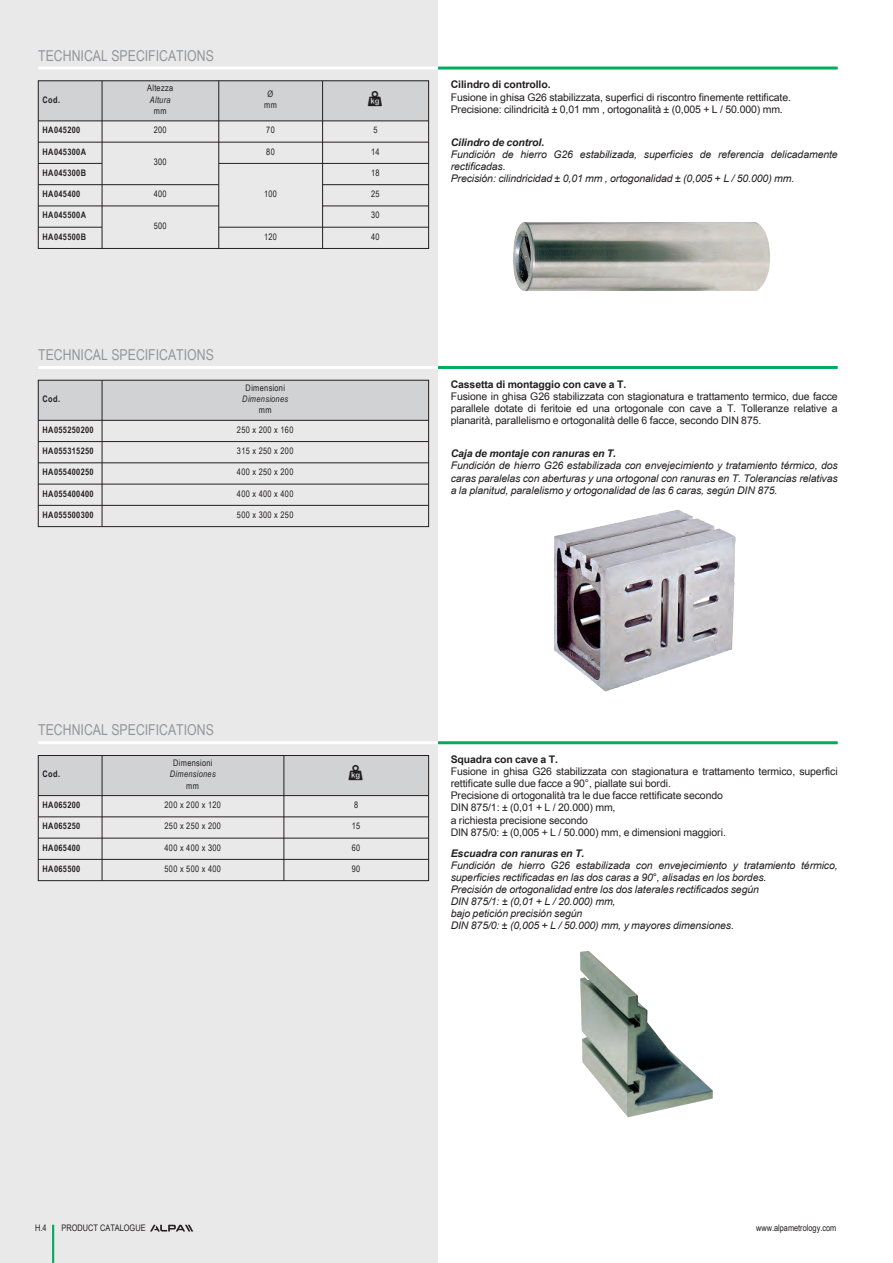
<style>
.page{position:relative;width:893px;height:1263px;background:#fff}
.page>*{position:absolute;margin:0;border:0;box-sizing:border-box;transform-origin:0 0}
.t1{font:15px "Arial Link Narrow";color:#939598}
.t2{font:italic 10.5px/12.1px "Arial Link";letter-spacing:-.01em;color:#231f20}
.t3{font:10.5px/12px "Arial Link";letter-spacing:-.01em;color:#231f20}
.t4{font:italic 700 10.5px "Arial Link";letter-spacing:-.01em;color:#231f20}
.t5{font:700 10.5px "Arial Link";letter-spacing:-.01em;color:#231f20}
.t6{font:9px/11.2px "Arial Link Narrow";letter-spacing:.04em;color:#231f20;text-align:center}
.t7{font:700 9px "Arial Link Narrow";letter-spacing:.04em;color:#231f20}
.t8{font:9px "Arial Link Narrow";color:#231f20}
.t9{font:italic 9px "Arial Link Narrow";letter-spacing:.04em;color:#231f20}
</style>
<div class="page">
<div style="left:0;top:0;width:438px;height:1263px;background:#e9e9e9"></div>
<svg style="left:150px;top:1225px;width:43px;height:6px"></svg>
<hr style="left:52px;top:1225px;width:2px;height:38px;background:#00ab5b">
<hr style="left:438px;top:67px;width:400px;height:3px;background:#00ab5b">
<hr style="left:38px;top:67px;width:400px;height:3px;background:#fff">
<img style="left:513px;top:222px;width:257px;height:69px">
<div style="left:38px;top:81px;width:64px;height:40px;background:#d1d2d4"></div>
<div style="left:102px;top:81px;width:117px;height:40px;background:#d1d2d4"></div>
<div style="left:219px;top:81px;width:104px;height:40px;background:#d1d2d4"></div>
<div style="left:323px;top:81px;width:106px;height:40px;background:#d1d2d4"></div>
<hr style="left:38px;top:121px;width:391px;height:1px;background:#231f20">
<hr style="left:38px;top:142px;width:391px;height:1px;background:#231f20">
<hr style="left:38px;top:163px;width:64px;height:1px;background:#231f20">
<hr style="left:219px;top:163px;width:210px;height:1px;background:#231f20">
<hr style="left:38px;top:184px;width:181px;height:1px;background:#231f20">
<hr style="left:323px;top:184px;width:106px;height:1px;background:#231f20">
<hr style="left:38px;top:206px;width:181px;height:1px;background:#231f20">
<hr style="left:323px;top:206px;width:106px;height:1px;background:#231f20">
<hr style="left:38px;top:227px;width:64px;height:1px;background:#231f20">
<hr style="left:219px;top:227px;width:210px;height:1px;background:#231f20">
<hr style="left:102px;top:81px;width:1px;height:167px;background:#231f20">
<hr style="left:219px;top:81px;width:1px;height:167px;background:#231f20">
<hr style="left:322px;top:81px;width:1px;height:167px;background:#231f20">
<div style="left:38px;top:81px;width:391px;height:168px;border:1px solid #231f20"></div>
<hr style="left:438px;top:366px;width:400px;height:3px;background:#00ab5b">
<hr style="left:38px;top:366px;width:400px;height:3px;background:#fff">
<img style="left:563px;top:510px;width:173px;height:182px">
<div style="left:38px;top:380px;width:64px;height:40px;background:#d1d2d4"></div>
<div style="left:102px;top:380px;width:327px;height:40px;background:#d1d2d4"></div>
<hr style="left:38px;top:420px;width:391px;height:1px;background:#231f20">
<hr style="left:38px;top:441px;width:391px;height:1px;background:#231f20">
<hr style="left:38px;top:463px;width:391px;height:1px;background:#231f20">
<hr style="left:38px;top:484px;width:391px;height:1px;background:#231f20">
<hr style="left:38px;top:505px;width:391px;height:1px;background:#231f20">
<hr style="left:102px;top:380px;width:1px;height:147px;background:#231f20">
<div style="left:38px;top:380px;width:391px;height:147px;border:1px solid #231f20"></div>
<hr style="left:438px;top:741px;width:400px;height:3px;background:#00ab5b">
<hr style="left:38px;top:741px;width:400px;height:3px;background:#fff">
<img style="left:580px;top:951px;width:133px;height:166px">
<div style="left:38px;top:755px;width:64px;height:41px;background:#d1d2d4"></div>
<div style="left:102px;top:755px;width:182px;height:41px;background:#d1d2d4"></div>
<div style="left:284px;top:755px;width:145px;height:41px;background:#d1d2d4"></div>
<hr style="left:38px;top:795px;width:391px;height:1px;background:#231f20">
<hr style="left:38px;top:817px;width:391px;height:1px;background:#231f20">
<hr style="left:38px;top:838px;width:391px;height:1px;background:#231f20">
<hr style="left:38px;top:859px;width:391px;height:1px;background:#231f20">
<hr style="left:102px;top:755px;width:1px;height:126px;background:#231f20">
<hr style="left:284px;top:755px;width:1px;height:126px;background:#231f20">
<div style="left:38px;top:755px;width:391px;height:126px;border:1px solid #231f20"></div>
<h1 class="t1" style="left:38px;top:47px;width:177px">TECHNICAL SPECIFICATIONS</h1>
<p class="t7" style="left:43px;top:94px;width:19px">Cod.</p>
<p class="t6" style="left:147px;top:83px;width:27px">Altezza</p>
<p class="t9" style="left:150px;top:94px;width:22px">Altura</p>
<p class="t6" style="left:154px;top:105px;width:14px">mm</p>
<p class="t6" style="left:264px;top:88px;width:14px">Ø mm</p>
<p class="t7" style="left:43px;top:125px;width:39px">HA045200</p>
<p class="t6" style="left:154px;top:124px;width:14px">200</p>
<p class="t6" style="left:266px;top:124px;width:10px">70</p>
<p class="t6" style="left:373px;top:124px;width:6px">5</p>
<p class="t7" style="left:43px;top:146px;width:45px">HA045300A</p>
<p class="t6" style="left:154px;top:156px;width:14px">300</p>
<p class="t6" style="left:266px;top:146px;width:10px">80</p>
<p class="t6" style="left:371px;top:146px;width:10px">14</p>
<p class="t7" style="left:43px;top:167px;width:45px">HA045300B</p>
<p class="t6" style="left:371px;top:167px;width:10px">18</p>
<p class="t7" style="left:43px;top:189px;width:39px">HA045400</p>
<p class="t6" style="left:154px;top:188px;width:14px">400</p>
<p class="t6" style="left:371px;top:188px;width:10px">25</p>
<p class="t7" style="left:43px;top:210px;width:45px">HA045500A</p>
<p class="t6" style="left:154px;top:220px;width:14px">500</p>
<p class="t6" style="left:264px;top:188px;width:14px">100</p>
<p class="t6" style="left:371px;top:210px;width:10px">30</p>
<p class="t7" style="left:43px;top:231px;width:45px">HA045500B</p>
<p class="t6" style="left:264px;top:231px;width:14px">120</p>
<p class="t6" style="left:371px;top:231px;width:10px">40</p>
<h1 class="t1" style="left:38px;top:346px;width:177px">TECHNICAL SPECIFICATIONS</h1>
<p class="t7" style="left:43px;top:394px;width:19px">Cod.</p>
<p class="t6" style="left:246px;top:382px;width:41px">Dimensioni</p>
<p class="t9" style="left:242px;top:394px;width:47px">Dimensiones</p>
<p class="t6" style="left:259px;top:404px;width:14px">mm</p>
<p class="t7" style="left:43px;top:424px;width:53px">HA055250200</p>
<p class="t6" style="left:237px;top:424px;width:58px">250 x 200 x 160</p>
<p class="t7" style="left:43px;top:446px;width:53px">HA055315250</p>
<p class="t6" style="left:237px;top:445px;width:58px">315 x 250 x 200</p>
<p class="t7" style="left:43px;top:467px;width:53px">HA055400250</p>
<p class="t6" style="left:237px;top:466px;width:58px">400 x 250 x 200</p>
<p class="t7" style="left:43px;top:488px;width:53px">HA055400400</p>
<p class="t6" style="left:237px;top:488px;width:58px">400 x 400 x 400</p>
<p class="t7" style="left:43px;top:509px;width:53px">HA055500300</p>
<p class="t6" style="left:237px;top:509px;width:58px">500 x 300 x 250</p>
<p class="t5" style="left:451px;top:79px;width:101px">Cilindro di controllo.</p>
<p class="t3" style="left:451px;top:91px;width:342px">Fusione in ghisa G26 stabilizzata, superfici di riscontro finemente rettificate.<br>Precisione: cilindricità ± 0,01 mm , ortogonalità ± (0,005 + L / 50.000) mm.</p>
<p class="t4" style="left:451px;top:136px;width:95px">Cilindro de control.</p>
<p class="t2" style="left:451px;top:148px;width:389px">Fundición de hierro G26 estabilizada, superficies de referencia delicadamente rectificadas.<br>Precisión: cilindricidad ± 0,01 mm , ortogonalidad ± (0,005 + L / 50.000) mm.</p>
<p class="t5" style="left:451px;top:378px;width:177px">Cassetta di montaggio con cave a T.</p>
<p class="t3" style="left:451px;top:390px;width:389px;text-align:justify">Fusione in ghisa G26 stabilizzata con stagionatura e trattamento termico, due facce parallele dotate di feritoie ed una ortogonale con cave a T. Tolleranze relative a planarità, parallelismo e ortogonalità delle 6 facce, secondo DIN 875.</p>
<p class="t4" style="left:451px;top:448px;width:167px">Caja de montaje con ranuras en T.</p>
<p class="t2" style="left:451px;top:460px;width:389px;text-align:justify">Fundición de hierro G26 estabilizada con envejecimiento y tratamiento térmico, dos caras paralelas con aberturas y una ortogonal con ranuras en T. Tolerancias relativas a la planitud, paralelismo y ortogonalidad de las 6 caras, según DIN 875.</p>
<h1 class="t1" style="left:38px;top:721px;width:177px">TECHNICAL SPECIFICATIONS</h1>
<p class="t7" style="left:43px;top:769px;width:19px">Cod.</p>
<p class="t6" style="left:173px;top:757px;width:41px">Dimensioni</p>
<p class="t9" style="left:170px;top:769px;width:47px">Dimensiones</p>
<p class="t6" style="left:186px;top:780px;width:14px">mm</p>
<p class="t7" style="left:43px;top:800px;width:39px">HA065200</p>
<p class="t6" style="left:165px;top:799px;width:58px">200 x 200 x 120</p>
<p class="t6" style="left:354px;top:799px;width:6px">8</p>
<p class="t7" style="left:43px;top:821px;width:39px">HA065250</p>
<p class="t6" style="left:165px;top:820px;width:58px">250 x 250 x 200</p>
<p class="t6" style="left:352px;top:820px;width:10px">15</p>
<p class="t7" style="left:43px;top:842px;width:39px">HA065400</p>
<p class="t6" style="left:165px;top:842px;width:58px">400 x 400 x 300</p>
<p class="t6" style="left:352px;top:842px;width:10px">60</p>
<p class="t7" style="left:43px;top:863px;width:39px">HA065500</p>
<p class="t6" style="left:165px;top:863px;width:58px">500 x 500 x 400</p>
<p class="t6" style="left:352px;top:863px;width:10px">90</p>
<p class="t5" style="left:451px;top:754px;width:109px">Squadra con cave a T.</p>
<p class="t3" style="left:451px;top:766px;width:389px">Fusione in ghisa G26 stabilizzata con stagionatura e trattamento termico, superfici rettificate sulle due facce a 90°, piallate sui bordi.<br>Precisione di ortogonalità tra le due facce rettificate secondo<br>DIN 875/1: ± (0,01 + L / 20.000) mm,<br>a richiesta precisione secondo<br>DIN 875/0: ± (0,005 + L / 50.000) mm, e dimensioni maggiori.</p>
<p class="t4" style="left:451px;top:847px;width:135px">Escuadra con ranuras en T.</p>
<p class="t2" style="left:451px;top:859px;width:389px">Fundición de hierro G26 estabilizada con envejecimiento y tratamiento térmico, superficies rectificadas en las dos caras a 90°, alisadas en los bordes.<br>Precisión de ortogonalidad entre los dos laterales rectificados según<br>DIN 875/1: ± (0,01 + L / 20.000) mm,<br>bajo petición precisión según<br>DIN 875/0: ± (0,005 + L / 50.000) mm, y mayores dimensiones.</p>
<p class="t6" style="left:35px;top:1222px;width:13px">H.4</p>
<p class="t8" style="left:62px;top:1223px;width:86px">PRODUCT CATALOGUE</p>
<p class="t8" style="left:756px;top:1223px;width:82px">www.alpametrology.com</p>
</div>
